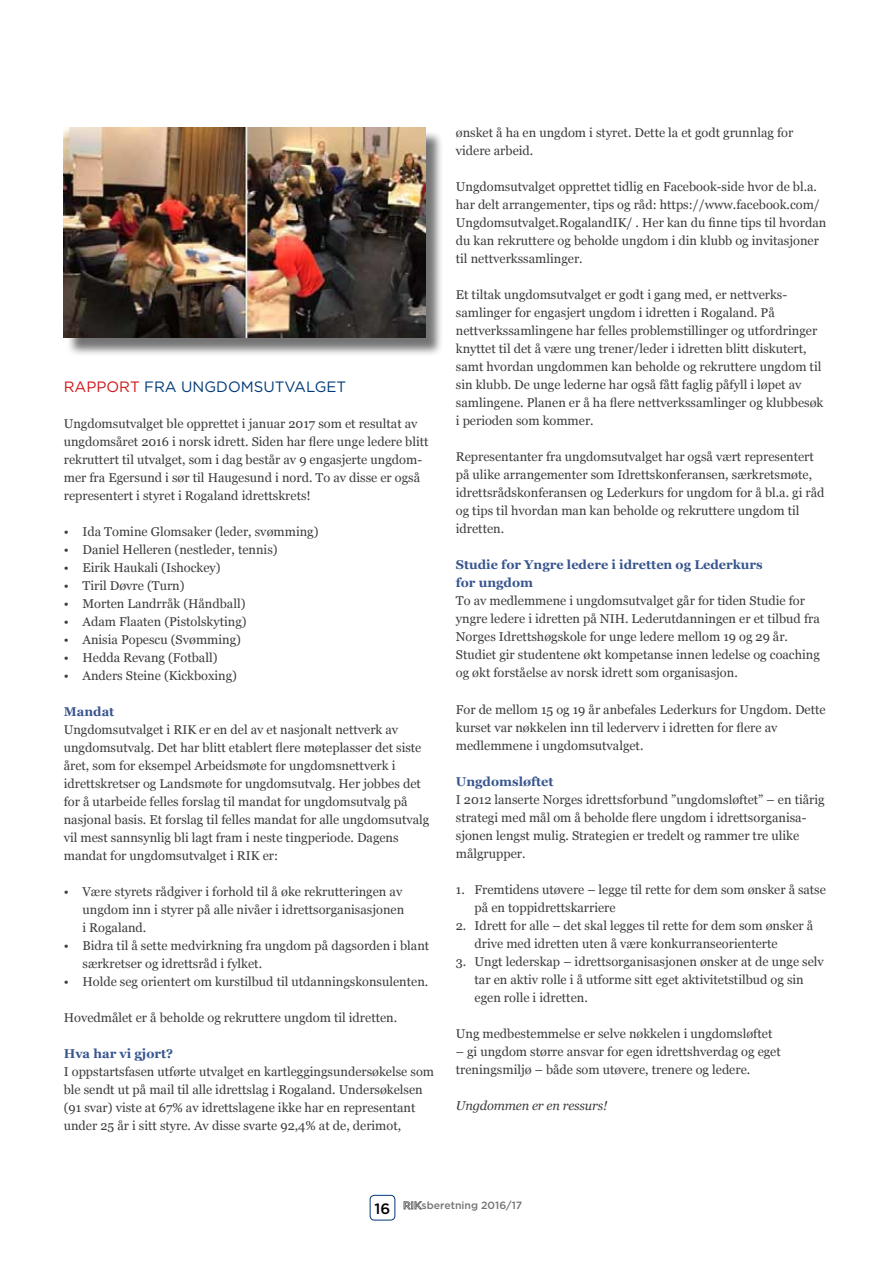
<style>
.page{position:relative;width:893px;height:1263px;background:#fff}
.page>*{position:absolute;margin:0;border:0;box-sizing:border-box;transform-origin:0 0}
.t1{font:15px "Gotham";color:#003a78}
.t2{font:500 15px "Gotham";color:#000}
.t3{font:12.75px/18px "Georgia";color:#3c3c3b}
.t4{font:700 12.75px/18px "Georgia";color:#38558f}
.t5{font:italic 12.75px "Georgia";letter-spacing:-.01em;color:#3c3c3b}
.t6{font:500 10.5px "Gotham";color:#747373}
.s1{color:#cd171a}
</style>
<div class="page">
<svg style="left:404px;top:1201px;width:18px;height:8px"></svg>
<div style="left:370px;top:1195px;width:25px;height:25px;border:1px solid #003a78;border-radius:4px"></div>
<div style="left:66px;top:130px;width:378px;height:227px;background:#000;opacity:.55"></div>
<img style="left:64px;top:128px;width:361px;height:210px">
<p class="t1" style="left:64px;top:377px;width:284px"><span class="s1">RAPPORT</span> FRA UNGDOMSUTVALGET</p>
<p class="t3" style="left:64px;top:414px;width:366px">Ungdomsutvalget ble opprettet i januar 2017 som et resultat av ungdomsåret 2016 i norsk idrett. Siden har flere unge ledere blitt rekruttert til utvalget, som i dag består av 9 engasjerte ungdom&shy;mer fra Egersund i sør til Haugesund i nord. To av disse er også representert i styret i Rogaland idrettskrets!</p>
<p class="t3" style="left:64px;top:522px;width:256px">• Ida Tomine Glomsaker (leder, svømming)</p>
<p class="t3" style="left:64px;top:540px;width:215px">• Daniel Helleren (nestleder, tennis)</p>
<p class="t3" style="left:64px;top:558px;width:158px">• Eirik Haukali (Ishockey)</p>
<p class="t3" style="left:64px;top:576px;width:122px">• Tiril Døvre (Turn)</p>
<p class="t3" style="left:64px;top:594px;width:183px">• Morten Landrråk (Håndball)</p>
<p class="t3" style="left:64px;top:612px;width:184px">• Adam Flaaten (Pistolskyting)</p>
<p class="t3" style="left:64px;top:630px;width:179px">• Anisia Popescu (Svømming)</p>
<p class="t3" style="left:64px;top:648px;width:155px">• Hedda Revang (Fotball)</p>
<p class="t3" style="left:64px;top:666px;width:175px">• Anders Steine (Kickboxing)</p>
<p class="t4" style="left:64px;top:702px;width:52px">Mandat</p>
<p class="t3" style="left:64px;top:720px;width:367px">Ungdomsutvalget i RIK er en del av et nasjonalt nettverk av ungdomsutvalg. Det har blitt etablert flere møteplasser det siste året, som for eksempel Arbeidsmøte for ungdomsnettverk i idrettskretser og Landsmøte for ungdomsutvalg. Her jobbes det for å utarbeide felles forslag til mandat for ungdomsutvalg på nasjonal basis. Et forslag til felles mandat for alle ungdomsutvalg vil mest sannsynlig bli lagt fram i neste tingperiode. Dagens mandat for ungdomsutvalget i RIK er:</p>
<p class="t3" style="left:82px;top:882px;width:323px;text-indent:-19px">• Være styrets rådgiver i forhold til å øke rekrutteringen av ungdom inn i styrer på alle nivåer i idrettsorganisasjonen i Rogaland.</p>
<p class="t3" style="left:82px;top:936px;width:348px;text-indent:-19px">• Bidra til å sette medvirkning fra ungdom på dagsorden i blant særkretser og idrettsråd i fylket.</p>
<p class="t3" style="left:64px;top:972px;width:366px">• Holde seg orientert om kurstilbud til utdanningskonsulenten.</p>
<p class="t3" style="left:64px;top:1008px;width:335px">Hovedmålet er å beholde og rekruttere ungdom til idretten.</p>
<p class="t4" style="left:64px;top:1044px;width:111px">Hva har vi gjort?</p>
<p class="t3" style="left:64px;top:1062px;width:372px">I oppstartsfasen utførte utvalget en kartleggingsundersøkelse som ble sendt ut på mail til alle idrettslag i Rogaland. Undersøkelsen (91 svar) viste at 67% av idrettslagene ikke har en representant under 25 år i sitt styre. Av disse svarte 92,4% at de, derimot,</p>
<p class="t3" style="left:456px;top:123px;width:339px">ønsket å ha en ungdom i styret. Dette la et godt grunnlag for videre arbeid.</p>
<p class="t3" style="left:456px;top:177px;width:372px">Ungdomsutvalget opprettet tidlig en Facebook-side hvor de bl.a. har delt arrangementer, tips og råd: https://www.facebook.com/ Ungdomsutvalget.RogalandIK/ . Her kan du finne tips til hvordan du kan rekruttere og beholde ungdom i din klubb og invitasjoner til nettverkssamlinger.</p>
<p class="t3" style="left:456px;top:285px;width:369px">Et tiltak ungdomsutvalget er godt i gang med, er nettverks&shy;samlinger for engasjert ungdom i idretten i Rogaland. På nettverkssamlingene har felles problemstillinger og utfordringer knyttet til det å være ung trener/leder i idretten blitt diskutert, samt hvordan ungdommen kan beholde og rekruttere ungdom til sin klubb. De unge lederne har også fått faglig påfyll i løpet av samlingene. Planen er å ha flere nettverkssamlinger og klubbesøk i perioden som kommer.</p>
<p class="t3" style="left:456px;top:447px;width:370px">Representanter fra ungdomsutvalget har også vært representert på ulike arrangementer som Idrettskonferansen, særkretsmøte, idrettsrådskonferansen og Lederkurs for ungdom for å bl.a. gi råd og tips til hvordan man kan beholde og rekruttere ungdom til idretten.</p>
<p class="t4" style="left:456px;top:555px;width:308px">Studie for Yngre ledere i idretten og Lederkurs for ungdom</p>
<p class="t3" style="left:456px;top:591px;width:366px">To av medlemmene i ungdomsutvalget går for tiden Studie for yngre ledere i idretten på NIH. Lederutdanningen er et tilbud fra Norges Idrettshøgskole for unge ledere mellom 19 og 29 år.<br>Studiet gir studentene økt kompetanse innen ledelse og coaching og økt forståelse av norsk idrett som organisasjon.</p>
<p class="t3" style="left:456px;top:699px;width:371px">For de mellom 15 og 19 år anbefales Lederkurs for Ungdom. Dette kurset var nøkkelen inn til lederverv i idretten for flere av medlemmene i ungdomsutvalget.</p>
<p class="t4" style="left:456px;top:771px;width:99px">Ungdomsløftet</p>
<p class="t3" style="left:456px;top:790px;width:370px">I 2012 lanserte Norges idrettsforbund ”ungdomsløftet” – en tiårig strategi med mål om å beholde flere ungdom i idrettsorganisa&shy;sjonen lengst mulig. Strategien er tredelt og rammer tre ulike målgrupper.</p>
<p class="t3" style="left:475px;top:880px;width:353px;text-indent:-19px">1. Fremtidens utøvere – legge til rette for dem som ønsker å satse på en toppidrettskarriere</p>
<p class="t3" style="left:475px;top:916px;width:340px;text-indent:-19px">2. Idrett for alle – det skal legges til rette for dem som ønsker å drive med idretten uten å være konkurranseorienterte</p>
<p class="t3" style="left:475px;top:952px;width:351px;text-indent:-19px">3. Ungt lederskap – idrettsorganisasjonen ønsker at de unge selv tar en aktiv rolle i å utforme sitt eget aktivitetstilbud og sin egen rolle i idretten.</p>
<p class="t3" style="left:456px;top:1024px;width:318px">Ung medbestemmelse er selve nøkkelen i ungdomsløftet</p>
<p class="t3" style="left:456px;top:1042px;width:326px">– gi ungdom større ansvar for egen idrettshverdag og eget treningsmiljø – både som utøvere, trenere og ledere.</p>
<p class="t5" style="left:456px;top:1096px;width:153px">Ungdommen er en ressurs!</p>
<p class="t2" style="left:375px;top:1199px;width:17px">16</p>
<p class="t6" style="left:422px;top:1198px;width:102px">sberetning 2016/17</p>
</div>
